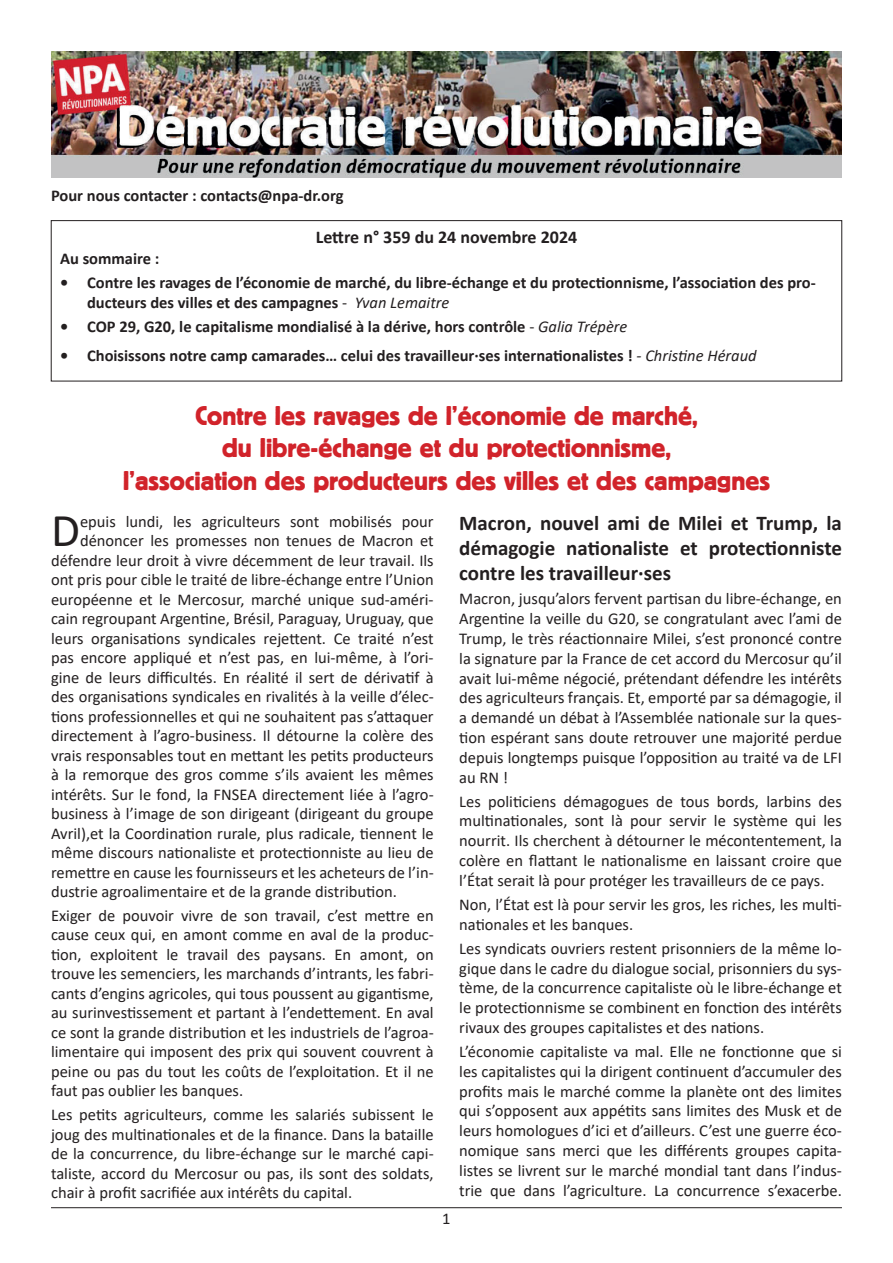
<style>
.page{position:relative;width:893px;height:1263px;background:#fff}
.page>*{position:absolute;margin:0;border:0;box-sizing:border-box;transform-origin:0 0}
.t1{font:47.25px "Calibri";color:#231f20}
.t2{font:27px/32.4px "Block BE";color:#d1232a;text-align:center}
.t3{font:700 21px/25.2px "Calibri";color:#231f20;text-align:justify}
.t4{font:700 18px "Calibri";color:#231f20}
.t5{font:16.5px/19.8px "Calibri";color:#231f20;text-align:justify}
.t6{font:700 16.5px/19.8px "Calibri";color:#231f20}
.s1{font-weight:400}
.s2{font-weight:400;font-style:italic}
</style>
<div class="page">
<hr style="left:51px;top:1207px;width:791px;height:1px;background:#231f20">
<div style="left:51px;top:220px;width:791px;height:161px;border:1px solid #231f20"></div>
<img style="left:51px;top:51px;width:791px;height:126px">
<p class="t6" style="left:51px;top:186px;width:294px">Pour nous contacter : contacts@npa-dr.org</p>
<p class="t4" style="left:316px;top:224px;width:263px">Lettre n° 359 du 24 novembre 2024</p>
<p class="t6" style="left:60px;top:248px;width:101px">Au sommaire :</p>
<p class="t6" style="left:87px;top:272px;width:730px;text-indent:-27px">• Contre les ravages de l’économie de marché, du libre-échange et du protectionnisme, l’association des pro&shy;ducteurs des villes et des campagnes <span class="s1">-</span> <span class="s2">Yvan Lemaitre</span></p>
<p class="t6" style="left:60px;top:316px;width:569px">• COP 29, G20, le capitalisme mondialisé à la dérive, hors contrôle <span class="s1">-</span> <span class="s2">Galia Trépère</span></p>
<p class="t6" style="left:60px;top:345px;width:698px">• Choisissons notre camp camarades… celui des travailleur·ses internationalistes ! <span class="s2">- Christine Héraud</span></p>
<h2 class="t2" style="left:123px;top:398px;width:648px">Contre les ravages de l’économie de marché,<br>du libre-échange et du protectionnisme,<br>l’association des producteurs des villes et des campagnes</h2>
<h1 class="t1" style="left:51px;top:497px;width:31px">D</h1>
<p class="t5" style="left:80px;top:511px;width:355px">epuis lundi, les agriculteurs sont mobilisés pour</p>
<p class="t5" style="left:80px;top:530px;width:355px">dénoncer les promesses non tenues de Macron et</p>
<p class="t5" style="left:51px;top:550px;width:384px">défendre leur droit à vivre décemment de leur travail. Ils</p>
<p class="t5" style="left:51px;top:569px;width:384px">ont pris pour cible le traité de libre-échange entre l’Union</p>
<p class="t5" style="left:51px;top:589px;width:384px">européenne et le Mercosur, marché unique sud-améri-</p>
<p class="t5" style="left:51px;top:608px;width:384px">cain regroupant Argentine, Brésil, Paraguay, Uruguay, que</p>
<p class="t5" style="left:51px;top:628px;width:384px">leurs organisations syndicales rejettent. Ce traité n’est</p>
<p class="t5" style="left:51px;top:647px;width:384px">pas encore appliqué et n’est pas, en lui-même, à l’ori-</p>
<p class="t5" style="left:51px;top:667px;width:384px">gine de leurs difficultés. En réalité il sert de dérivatif à</p>
<p class="t5" style="left:51px;top:686px;width:384px">des organisations syndicales en rivalités à la veille d’élec-</p>
<p class="t5" style="left:51px;top:706px;width:384px">tions professionnelles et qui ne souhaitent pas s’attaquer</p>
<p class="t5" style="left:51px;top:725px;width:384px">directement à l’agro-business. Il détourne la colère des</p>
<p class="t5" style="left:51px;top:745px;width:384px">vrais responsables tout en mettant les petits producteurs</p>
<p class="t5" style="left:51px;top:764px;width:384px">à la remorque des gros comme s’ils avaient les mêmes</p>
<p class="t5" style="left:51px;top:784px;width:384px">intérêts. Sur le fond, la FNSEA directement liée à l’agro-</p>
<p class="t5" style="left:51px;top:803px;width:384px">business à l’image de son dirigeant (dirigeant du groupe</p>
<p class="t5" style="left:51px;top:823px;width:384px">Avril),et la Coordination rurale, plus radicale, tiennent le</p>
<p class="t5" style="left:51px;top:842px;width:384px">même discours nationaliste et protectionniste au lieu de</p>
<p class="t5" style="left:51px;top:862px;width:384px">remettre en cause les fournisseurs et les acheteurs de l’in-</p>
<p class="t5" style="left:51px;top:881px;width:347px">dustrie agroalimentaire et de la grande distribution.</p>
<p class="t5" style="left:51px;top:905px;width:384px">Exiger de pouvoir vivre de son travail, c’est mettre en cause ceux qui, en amont comme en aval de la produc&shy;tion, exploitent le travail des paysans. En amont, on trouve les semenciers, les marchands d’intrants, les fabri&shy;cants d’engins agricoles, qui tous poussent au gigantisme, au surinvestissement et partant à l’endettement. En aval ce sont la grande distribution et les industriels de l’agroa&shy;limentaire qui imposent des prix qui souvent couvrent à peine ou pas du tout les coûts de l’exploitation. Et il ne faut pas oublier les banques.</p>
<p class="t5" style="left:51px;top:1104px;width:384px">Les petits agriculteurs, comme les salariés subissent le joug des multinationales et de la finance. Dans la bataille de la concurrence, du libre-échange sur le marché capi&shy;taliste, accord du Mercosur ou pas, ils sont des soldats, chair à profit sacrifiée aux intérêts du capital.</p>
<p class="t5" style="left:442px;top:1208px;width:10px">1</p>
<p class="t3" style="left:459px;top:510px;width:384px">Macron, nouvel ami de Milei et Trump, la démagogie nationaliste et protectionniste contre les travailleur·ses</p>
<p class="t5" style="left:459px;top:588px;width:384px">Macron, jusqu’alors fervent partisan du libre-échange, en Argentine la veille du G20, se congratulant avec l’ami de Trump, le très réactionnaire Milei, s’est prononcé contre la signature par la France de cet accord du Mercosur qu’il avait lui-même négocié, prétendant défendre les intérêts des agriculteurs français. Et, emporté par sa démagogie, il a demandé un débat à l’Assemblée nationale sur la ques&shy;tion espérant sans doute retrouver une majorité perdue depuis longtemps puisque l’opposition au traité va de LFI au RN !</p>
<p class="t5" style="left:459px;top:791px;width:384px">Les politiciens démagogues de tous bords, larbins des multinationales, sont là pour servir le système qui les nourrit. Ils cherchent à détourner le mécontentement, la colère en flattant le nationalisme en laissant croire que l’État serait là pour protéger les travailleurs de ce pays.</p>
<p class="t5" style="left:459px;top:894px;width:384px">Non, l’État est là pour servir les gros, les riches, les multi&shy;nationales et les banques.</p>
<p class="t5" style="left:459px;top:938px;width:384px">Les syndicats ouvriers restent prisonniers de la même lo&shy;gique dans le cadre du dialogue social, prisonniers du sys&shy;tème, de la concurrence capitaliste où le libre-échange et le protectionnisme se combinent en fonction des intérêts rivaux des groupes capitalistes et des nations.</p>
<p class="t5" style="left:459px;top:1041px;width:384px">L’économie capitaliste va mal. Elle ne fonctionne que si les capitalistes qui la dirigent continuent d’accumuler des profits mais le marché comme la planète ont des limites qui s’opposent aux appétits sans limites des Musk et de leurs homologues d’ici et d’ailleurs. C’est une guerre éco&shy;nomique sans merci que les différents groupes capita&shy;listes se livrent sur le marché mondial tant dans l’indus&shy;trie que dans l’agriculture. La concurrence s’exacerbe.</p>
</div>
